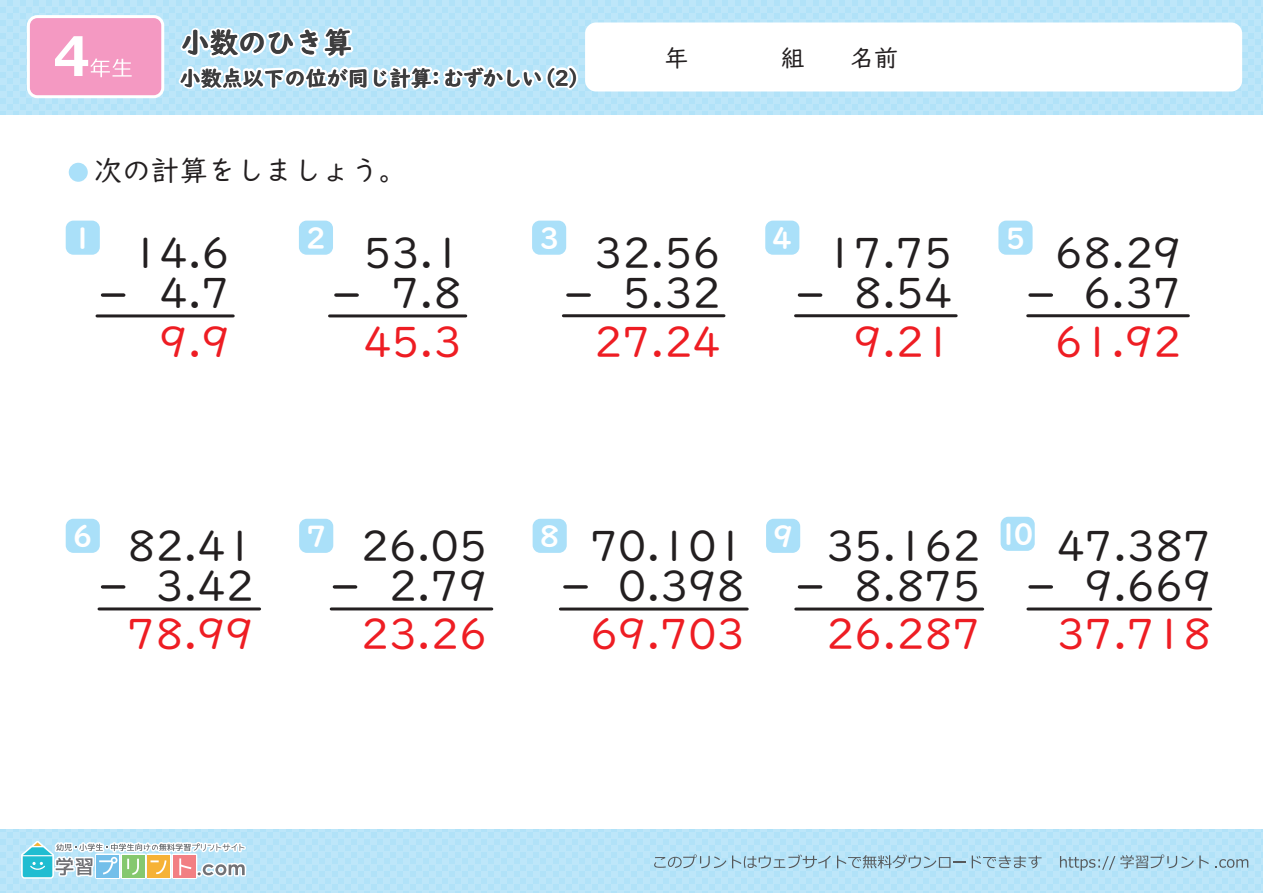
<style>
.page{position:relative;width:1263px;height:893px;background:#fff}
.page>*{position:absolute;margin:0;border:0;box-sizing:border-box;transform-origin:0 0}
.t1{font:42.6px/40px "UD Digi Kyokasho NP R";color:#231f20;text-align:right}
.t2{font:42.6px "UD Digi Kyokasho NP R";color:#ee1d23}
.t3{font:28.65px "UD Digi Kyokasho NP B";color:#fff}
.t4{font:28.5px "UD Digi Kyokasho NP R";color:#231f20}
.t5{font:28.5px "UD Digi Kyokasho NP B";color:#231f20}
.t6{font:24px "UD Digi Kyokasho NP R";color:#231f20}
.t7{font:21px "UD Digi Kyokasho NP B";color:#231f20}
</style>
<div class="page">
<div style="left:0;top:0;width:1263px;height:114px;background:#bde6f9"></div>
<div style="left:585px;top:23px;width:657px;height:69px;background:#fff;border-radius:11px"></div>
<div style="left:27px;top:15px;width:137px;height:83px;border:6px solid #fff;border-radius:8px"></div>
<div style="left:30px;top:18px;width:131px;height:77px;background:#f499c2;border-radius:8px"></div>
<svg style="left:55px;top:36px;width:77px;height:41px"></svg>
<div style="left:0;top:830px;width:1263px;height:63px;background:#bde6f9"></div>
<svg style="left:1060px;top:854px;width:149px;height:17px"></svg>
<svg style="left:1215px;top:859px;width:33px;height:9px"></svg>
<svg style="left:654px;top:854px;width:72px;height:14px"></svg>
<svg style="left:732px;top:854px;width:99px;height:14px"></svg>
<svg style="left:837px;top:854px;width:129px;height:14px"></svg>
<svg style="left:972px;top:855px;width:69px;height:13px"></svg>
<svg style="left:15px;top:829px;width:233px;height:51px"></svg>
<div style="left:69px;top:163px;width:19px;height:19px;background:#aae0f9;border-radius:50%"></div>
<svg style="left:336px;top:293px;width:21px;height:4px"></svg>
<svg style="left:103px;top:293px;width:21px;height:4px"></svg>
<svg style="left:568px;top:293px;width:21px;height:4px"></svg>
<svg style="left:799px;top:293px;width:22px;height:4px"></svg>
<hr style="left:329px;top:314px;width:137px;height:3px;background:#231f20">
<hr style="left:97px;top:314px;width:136px;height:3px;background:#231f20">
<svg style="left:1030px;top:293px;width:21px;height:4px"></svg>
<hr style="left:796px;top:607px;width:187px;height:3px;background:#231f20">
<hr style="left:560px;top:607px;width:187px;height:3px;background:#231f20">
<hr style="left:331px;top:607px;width:161px;height:3px;background:#231f20">
<hr style="left:99px;top:607px;width:161px;height:3px;background:#231f20">
<hr style="left:1028px;top:607px;width:183px;height:3px;background:#231f20">
<hr style="left:795px;top:314px;width:161px;height:3px;background:#231f20">
<hr style="left:563px;top:314px;width:161px;height:3px;background:#231f20">
<hr style="left:1028px;top:314px;width:160px;height:3px;background:#231f20">
<svg style="left:334px;top:585px;width:22px;height:4px"></svg>
<svg style="left:103px;top:585px;width:21px;height:4px"></svg>
<svg style="left:565px;top:585px;width:21px;height:4px"></svg>
<svg style="left:799px;top:585px;width:22px;height:4px"></svg>
<svg style="left:1030px;top:585px;width:21px;height:4px"></svg>
<div style="left:765px;top:221px;width:34px;height:34px;background:#aae0f9;border-radius:8px"></div>
<div style="left:299px;top:221px;width:34px;height:34px;background:#aae0f9;border-radius:8px"></div>
<div style="left:532px;top:221px;width:34px;height:34px;background:#aae0f9;border-radius:8px"></div>
<div style="left:1000px;top:517px;width:35px;height:34px;background:#aae0f9;border-radius:8px"></div>
<div style="left:66px;top:221px;width:34px;height:34px;background:#aae0f9;border-radius:8px"></div>
<div style="left:299px;top:519px;width:34px;height:34px;background:#aae0f9;border-radius:8px"></div>
<div style="left:66px;top:519px;width:34px;height:34px;background:#aae0f9;border-radius:8px"></div>
<div style="left:533px;top:519px;width:34px;height:34px;background:#aae0f9;border-radius:8px"></div>
<div style="left:998px;top:221px;width:34px;height:34px;background:#aae0f9;border-radius:8px"></div>
<div style="left:766px;top:519px;width:34px;height:34px;background:#aae0f9;border-radius:8px"></div>
<svg style="left:176px;top:0;width:405px;height:97px"></svg>
<p class="t5" style="left:181px;top:26px;width:173px">小数のひき算</p>
<p class="t7" style="left:443px;top:65px;width:101px">むずかしい</p>
<p class="t7" style="left:180px;top:65px;width:268px">小数点以下の位が同じ計算：</p>
<p class="t7" style="left:535px;top:65px;width:56px">（2）</p>
<p class="t6" style="left:664px;top:44px;width:25px">年</p>
<p class="t6" style="left:781px;top:44px;width:25px">組</p>
<p class="t6" style="left:850px;top:44px;width:49px">名前</p>
<p class="t4" style="left:94px;top:154px;width:315px">次の計算をしましょう。</p>
<p class="t3" style="left:73px;top:221px;width:22px">1</p>
<p class="t1" style="left:131px;top:233px;width:100px">14.6<br>4.7</p>
<p class="t3" style="left:306px;top:221px;width:22px">2</p>
<p class="t3" style="left:539px;top:221px;width:22px">3</p>
<p class="t3" style="left:772px;top:221px;width:22px">4</p>
<p class="t1" style="left:363px;top:233px;width:100px">53.1<br>7.8</p>
<p class="t1" style="left:594px;top:233px;width:128px">32.56<br>5.32</p>
<p class="t1" style="left:826px;top:233px;width:128px">17.75<br>8.54</p>
<p class="t3" style="left:1005px;top:221px;width:22px">5</p>
<p class="t1" style="left:1055px;top:233px;width:128px">68.29<br>6.37</p>
<p class="t2" style="left:160px;top:318px;width:72px">9.9</p>
<p class="t2" style="left:363px;top:318px;width:100px">45.3</p>
<p class="t2" style="left:594px;top:318px;width:128px">27.24</p>
<p class="t2" style="left:854px;top:318px;width:100px">9.21</p>
<p class="t2" style="left:1055px;top:318px;width:128px">61.92</p>
<p class="t3" style="left:73px;top:519px;width:22px">6</p>
<p class="t3" style="left:306px;top:519px;width:22px">7</p>
<p class="t3" style="left:539px;top:519px;width:22px">8</p>
<p class="t3" style="left:773px;top:519px;width:22px">9</p>
<p class="t1" style="left:127px;top:526px;width:128px">82.41<br>3.42</p>
<p class="t1" style="left:361px;top:526px;width:128px">26.05<br>2.79</p>
<p class="t1" style="left:590px;top:526px;width:156px">70.101<br>0.398</p>
<p class="t1" style="left:826px;top:526px;width:156px">35.162<br>8.875</p>
<p class="t3" style="left:998px;top:517px;width:37px">10</p>
<p class="t1" style="left:1057px;top:526px;width:156px">47.387<br>9.669</p>
<p class="t2" style="left:127px;top:610px;width:128px">78.99</p>
<p class="t2" style="left:361px;top:610px;width:128px">23.26</p>
<p class="t2" style="left:590px;top:610px;width:156px">69.703</p>
<p class="t2" style="left:826px;top:610px;width:156px">26.287</p>
<p class="t2" style="left:1057px;top:610px;width:156px">37.718</p>
</div>
